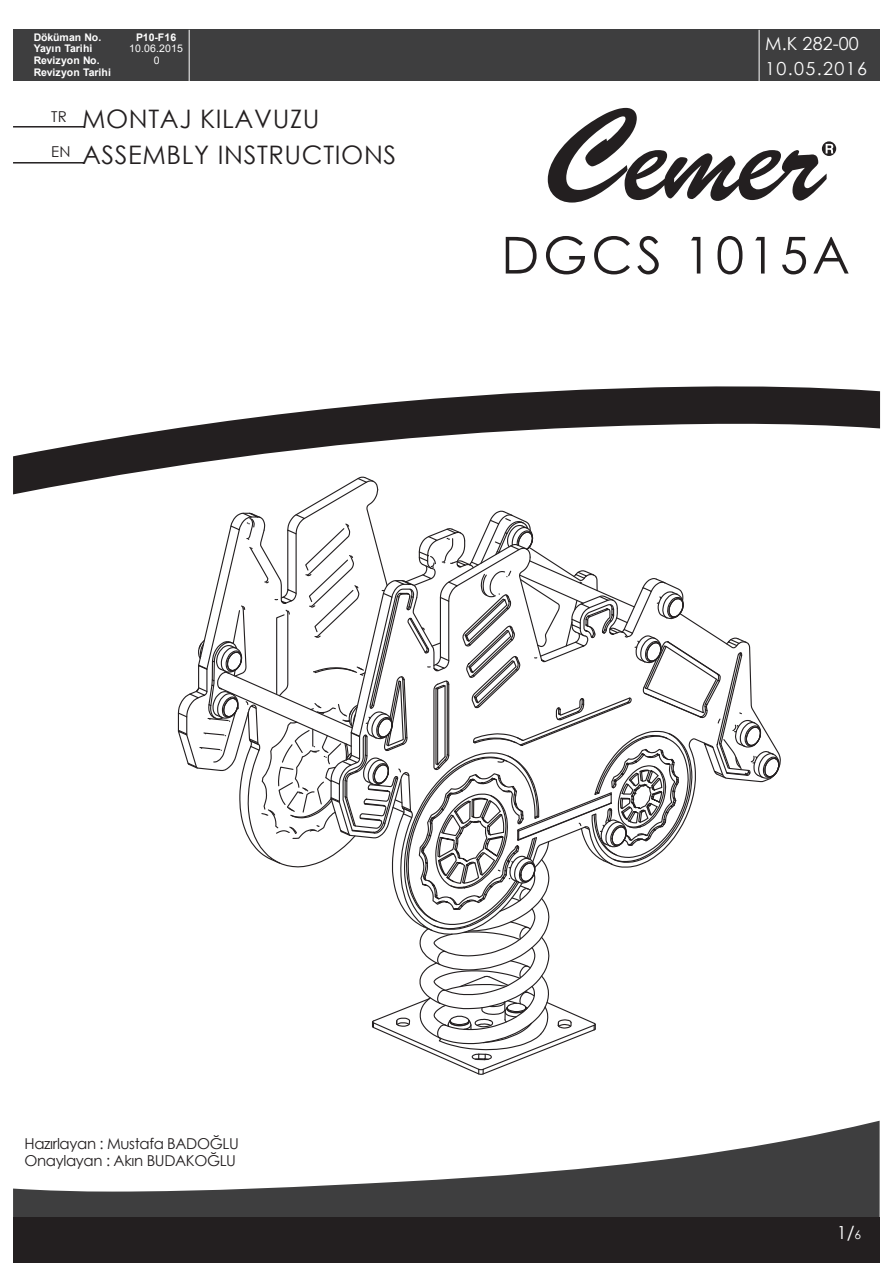
<style>
.page{position:relative;width:893px;height:1263px;background:#fff}
.page>*{position:absolute;margin:0;border:0;box-sizing:border-box;transform-origin:0 0}
.t1{font:51px "Century Gothic";letter-spacing:.075em;color:#231f20}
.t2{font:25.5px/36px "Century Gothic";letter-spacing:.025em;color:#231f20}
.t3{font:18px/24.3px "Century Gothic";letter-spacing:.075em;color:#fff}
.t4{font:15px/16.5px "Century Gothic";letter-spacing:-.025em;color:#231f20}
.t5{font:700 10.5px/10.8px "Arial";letter-spacing:-.015em;color:#fff}
.t6{font:10.5px/12.3px "Arial";letter-spacing:.015em;color:#fff;text-align:center}
.s1{font-size:12px}
</style>
<div class="page">
<svg style="left:548px;top:108px;width:288px;height:95px"></svg>
<div style="left:13px;top:30px;width:867px;height:51px;background:#3e3e3f"></div>
<svg style="left:13px;top:1121px;width:867px;height:97px"></svg>
<div style="left:13px;top:1218px;width:867px;height:45px;background:#231f20"></div>
<hr style="left:13px;top:126px;width:72px;height:2px;background:#231f20">
<hr style="left:13px;top:162px;width:71px;height:2px;background:#231f20">
<svg style="left:13px;top:386px;width:867px;height:108px"></svg>
<hr style="left:189px;top:30px;width:1px;height:51px;background:#fff">
<hr style="left:759px;top:30px;width:1px;height:51px;background:#fff">
<svg style="left:177px;top:476px;width:604px;height:599px"></svg>
<p class="t5" style="left:34px;top:32px;width:69px">Döküman No.<br>Yayın Tarihi</p>
<p class="t5" style="left:34px;top:55px;width:79px;line-height:11.7px">Revizyon No.<br>Revizyon Tarihi</p>
<p class="t5" style="left:136px;top:32px;width:41px">P10-F16</p>
<p class="t6" style="left:129px;top:42px;width:55px">10.06.2015<br>0</p>
<h3 class="t3" style="left:765px;top:31px;width:103px">M.K 282-00<br>10.05.2016</h3>
<h3 class="t4" style="left:51px;top:108px;width:17px">TR</h3>
<h3 class="t4" style="left:51px;top:143px;width:21px">EN</h3>
<h2 class="t2" style="left:82px;top:100px;width:316px">MONTAJ KILAVUZU<br>ASSEMBLY INSTRUCTIONS</h2>
<h1 class="t1" style="left:501px;top:219px;width:350px">DGCS 1015A</h1>
<h3 class="t4" style="left:24px;top:1135px;width:216px">Hazırlayan : Mustafa BADOĞLU<br>Onaylayan : Akın BUDAKOĞLU</h3>
<h3 class="t3" style="left:837px;top:1220px;width:26px">1/<span class="s1">6</span></h3>
</div>
